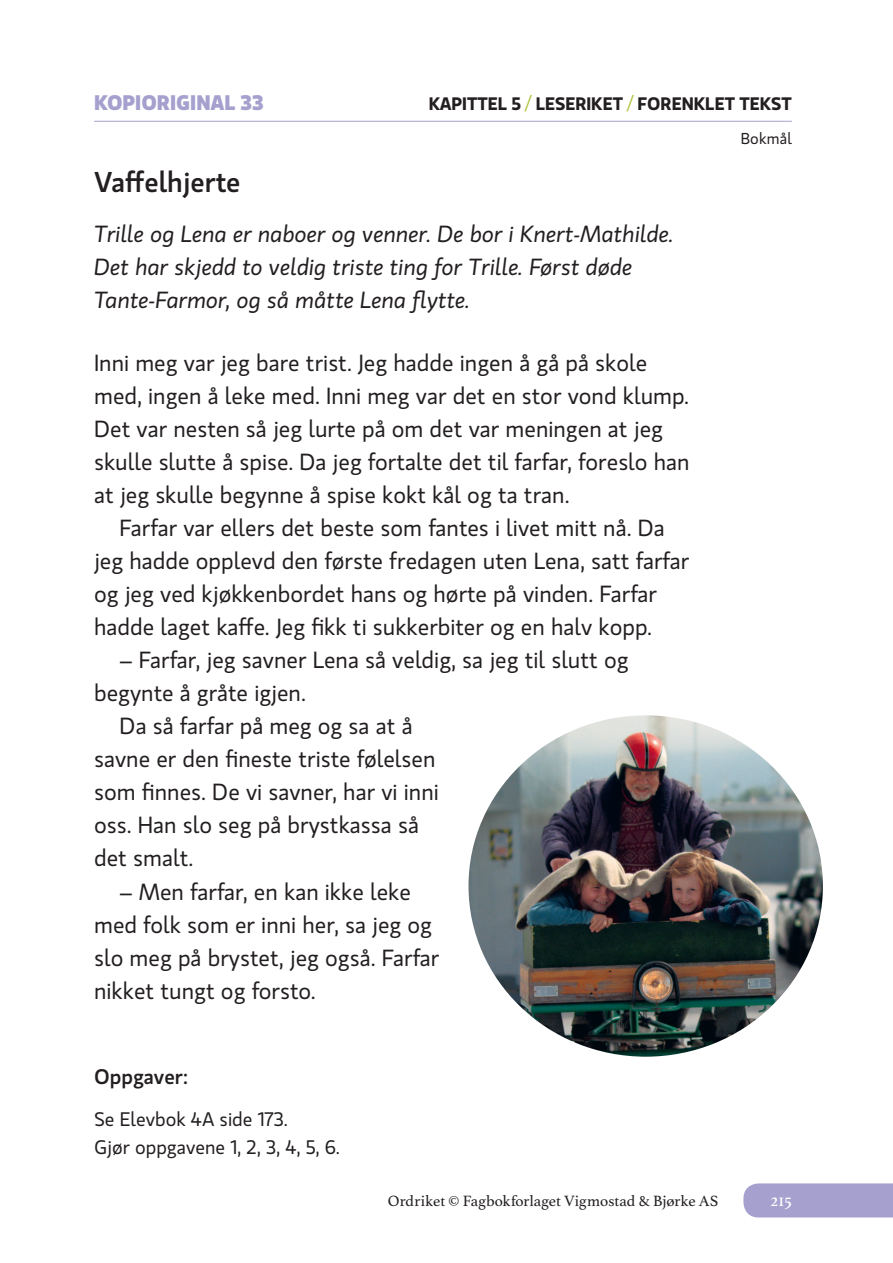
<style>
.page{position:relative;width:893px;height:1263px;background:#fff}
.page>*{position:absolute;margin:0;border:0;box-sizing:border-box;transform-origin:0 0}
.t1{font:500 28.5px "Gloriola Std";color:#231f20}
.t2{font:23.25px/33px "Gloriola Std";color:#231f20}
.t3{font:italic 23.25px/33px "Gloriola Std";color:#231f20}
.t4{font:700 21px "Gloriola Std";color:#a5a0ce}
.t5{font:500 21px "Gloriola Std";color:#231f20}
.t6{font:19.5px/28.5px "Gloriola Std";color:#231f20}
.t7{font:600 18px "Gloriola Std";color:#231f20}
.t8{font:18px "Athelas";color:#fff}
.t9{font:15.75px "Athelas";letter-spacing:-.005em;color:#231f20}
.t10{font:15.75px "Gloriola Std";letter-spacing:.005em;color:#231f20}
.s1{font-weight:400;color:#b1c13f}
</style>
<div class="page">
<div style="left:743px;top:1183px;width:149px;height:34px;background:#a5a0ce"></div>
<hr style="left:94px;top:121px;width:697px;height:1px;background:#a5a0ce">
<img style="left:468px;top:715px;width:354px;height:341px">
<p class="t4" style="left:94px;top:87px;width:171px">KOPIORIGINAL 33</p>
<p class="t7" style="left:429px;top:91px;width:364px">KAPITTEL 5 <span class="s1">/</span> LESERIKET <span class="s1">/</span> FORENKLET TEKST</p>
<p class="t10" style="left:740px;top:128px;width:53px">Bokmål</p>
<p class="t1" style="left:94px;top:162px;width:148px">Vaffelhjerte</p>
<p class="t3" style="left:94px;top:217px;width:581px">Trille og Lena er naboer og venner. De bor i Knert-Mathilde.<br>Det har skjedd to veldig triste ting for Trille. Først døde<br>Tante-Farmor, og så måtte Lena flytte.</p>
<p class="t2" style="left:94px;top:346px;width:597px">Inni meg var jeg bare trist. Jeg hadde ingen å gå på skole med, ingen å leke med. Inni meg var det en stor vond klump.<br>Det var nesten så jeg lurte på om det var meningen at jeg skulle slutte å spise. Da jeg fortalte det til farfar, foreslo han at jeg skulle begynne å spise kokt kål og ta tran.</p>
<p class="t2" style="left:94px;top:511px;width:596px;text-indent:26px">Farfar var ellers det beste som fantes i livet mitt nå. Da jeg hadde opplevd den første fredagen uten Lena, satt farfar og jeg ved kjøkkenbordet hans og hørte på vinden. Farfar hadde laget kaffe. Jeg fikk ti sukkerbiter og en halv kopp.</p>
<p class="t2" style="left:120px;top:643px;width:510px">– Farfar, jeg savner Lena så veldig, sa jeg til slutt og</p>
<p class="t2" style="left:94px;top:676px;width:213px">begynte å gråte igjen.</p>
<p class="t2" style="left:120px;top:709px;width:294px">Da så farfar på meg og sa at å</p>
<p class="t2" style="left:94px;top:742px;width:343px">savne er den fineste triste følelsen</p>
<p class="t2" style="left:94px;top:775px;width:346px">som finnes. De vi savner, har vi inni</p>
<p class="t2" style="left:94px;top:808px;width:326px">oss. Han slo seg på brystkassa så</p>
<p class="t2" style="left:94px;top:841px;width:101px">det smalt.</p>
<p class="t2" style="left:94px;top:874px;width:347px;text-indent:26px">– Men farfar, en kan ikke leke med folk som er inni her, sa jeg og slo meg på brystet, jeg også. Farfar nikket tungt og forsto.</p>
<p class="t5" style="left:94px;top:1062px;width:95px">Oppgaver:</p>
<p class="t6" style="left:94px;top:1103px;width:247px">Se Elevbok 4A side 173.<br>Gjør oppgavene 1, 2, 3, 4, 5, 6.</p>
<p class="t9" style="left:388px;top:1191px;width:332px">Ordriket © Fagbokforlaget Vigmostad &amp; Bjørke AS</p>
<p class="t8" style="left:770px;top:1190px;width:23px">215</p>
</div>
